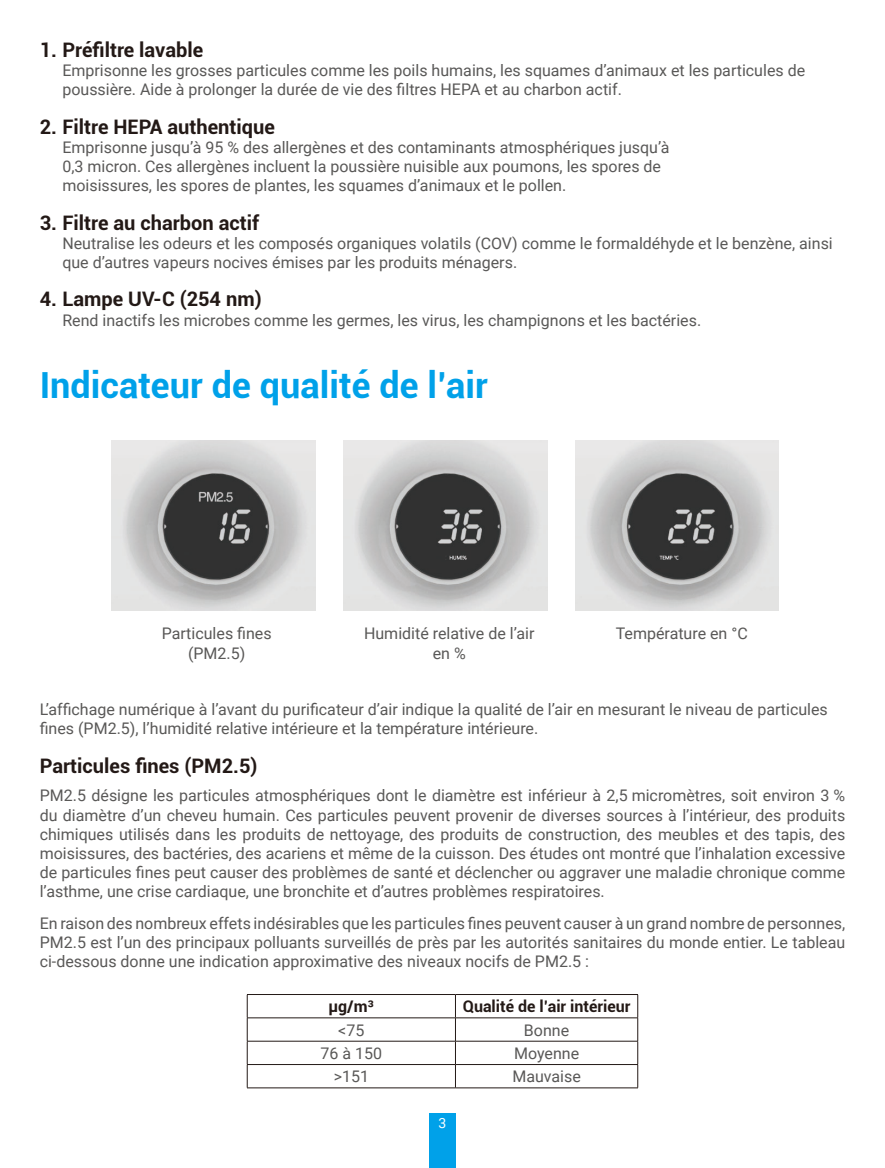
<style>
.page{position:relative;width:885px;height:1168px;background:#fff}
.page>*{position:absolute;margin:0;border:0;box-sizing:border-box;transform-origin:0 0}
.t1{font:700 36px "Roboto";color:#00a1e9}
.t2{font:700 20px "Roboto";color:#231916}
.t3{font:16px/19.2px "Roboto";color:#595857}
.t4{font:700 16px "Roboto";color:#231916}
.t5{font:14px "Roboto";color:#fff}
</style>
<div class="page">
<div style="left:429px;top:1113px;width:27px;height:55px;background:#00a1e9"></div>
<img style="left:112px;top:441px;width:203px;height:170px">
<img style="left:344px;top:441px;width:203px;height:170px">
<img style="left:576px;top:441px;width:202px;height:170px">
<hr style="left:247px;top:994px;width:208px;height:1px;background:#231916">
<hr style="left:247px;top:1017px;width:208px;height:1px;background:#231916">
<hr style="left:247px;top:1041px;width:208px;height:1px;background:#231916">
<hr style="left:247px;top:1064px;width:208px;height:1px;background:#231916">
<svg style="left:247px;top:995px;width:1px;height:92px"></svg>
<hr style="left:247px;top:1087px;width:208px;height:1px;background:#231916">
<svg style="left:455px;top:995px;width:1px;height:92px"></svg>
<svg style="left:637px;top:995px;width:1px;height:92px"></svg>
<hr style="left:455px;top:994px;width:183px;height:1px;background:#231916">
<hr style="left:455px;top:1017px;width:183px;height:1px;background:#231916">
<hr style="left:455px;top:1041px;width:183px;height:1px;background:#231916">
<hr style="left:455px;top:1064px;width:183px;height:1px;background:#231916">
<hr style="left:455px;top:1087px;width:183px;height:1px;background:#231916">
<p class="t2" style="left:40px;top:36px;width:165px">1. Préfiltre lavable</p>
<p class="t3" style="left:62px;top:60px;width:744px">Emprisonne les grosses particules comme les poils humains, les squames d’animaux et les particules de poussière. Aide à prolonger la durée de vie des filtres HEPA et au charbon actif.</p>
<p class="t2" style="left:40px;top:112px;width:237px">2. Filtre HEPA authentique</p>
<p class="t3" style="left:62px;top:137px;width:608px">Emprisonne jusqu’à 95 % des allergènes et des contaminants atmosphériques jusqu’à<br>0,3 micron. Ces allergènes incluent la poussière nuisible aux poumons, les spores de moisissures, les spores de plantes, les squames d’animaux et le pollen.</p>
<p class="t2" style="left:40px;top:208px;width:221px">3. Filtre au charbon actif</p>
<p class="t3" style="left:62px;top:233px;width:771px">Neutralise les odeurs et les composés organiques volatils (COV) comme le formaldéhyde et le benzène, ainsi que d’autres vapeurs nocives émises par les produits ménagers.</p>
<p class="t2" style="left:40px;top:285px;width:223px">4. Lampe UV-C (254 nm)</p>
<p class="t3" style="left:62px;top:310px;width:640px">Rend inactifs les microbes comme les germes, les virus, les champignons et les bactéries.</p>
<h1 class="t1" style="left:40px;top:359px;width:449px">Indicateur de qualité de l’air</h1>
<p class="t3" style="left:162px;top:623px;width:111px;text-align:center">Particules fines (PM2.5)</p>
<p class="t3" style="left:364px;top:623px;width:172px;text-align:center">Humidité relative de l’air en %</p>
<p class="t3" style="left:615px;top:623px;width:133px">Température en °C</p>
<p class="t3" style="left:40px;top:699px;width:789px">L’affichage numérique à l’avant du purificateur d’air indique la qualité de l’air en mesurant le niveau de particules fines (PM2.5), l’humidité relative intérieure et la température intérieure.</p>
<p class="t2" style="left:40px;top:751px;width:219px">Particules fines (PM2.5)</p>
<p class="t3" style="left:40px;top:785px;width:807px;text-align:justify">PM2.5 désigne les particules atmosphériques dont le diamètre est inférieur à 2,5 micromètres, soit environ 3 % du diamètre d’un cheveu humain. Ces particules peuvent provenir de diverses sources à l’intérieur, des produits chimiques utilisés dans les produits de nettoyage, des produits de construction, des meubles et des tapis, des moisissures, des bactéries, des acariens et même de la cuisson. Des études ont montré que l’inhalation excessive de particules fines peut causer des problèmes de santé et déclencher ou aggraver une maladie chronique comme l’asthme, une crise cardiaque, une bronchite et d’autres problèmes respiratoires.</p>
<p class="t3" style="left:40px;top:913px;width:807px;text-align:justify">En raison des nombreux effets indésirables que les particules fines peuvent causer à un grand nombre de personnes, PM2.5 est l’un des principaux polluants surveillés de près par les autorités sanitaires du monde entier. Le tableau ci-dessous donne une indication approximative des niveaux nocifs de PM2.5 :</p>
<p class="t4" style="left:328px;top:995px;width:47px">μg/m³</p>
<p class="t4" style="left:462px;top:995px;width:169px">Qualité de l’air intérieur</p>
<p class="t3" style="left:338px;top:1020px;width:28px">&lt;75</p>
<p class="t3" style="left:524px;top:1020px;width:47px">Bonne</p>
<p class="t3" style="left:320px;top:1043px;width:63px">76 à 150</p>
<p class="t3" style="left:514px;top:1043px;width:67px">Moyenne</p>
<p class="t3" style="left:333px;top:1066px;width:37px">&gt;151</p>
<p class="t3" style="left:512px;top:1066px;width:70px">Mauvaise</p>
<p class="t5" style="left:438px;top:1113px;width:9px">3</p>
</div>
